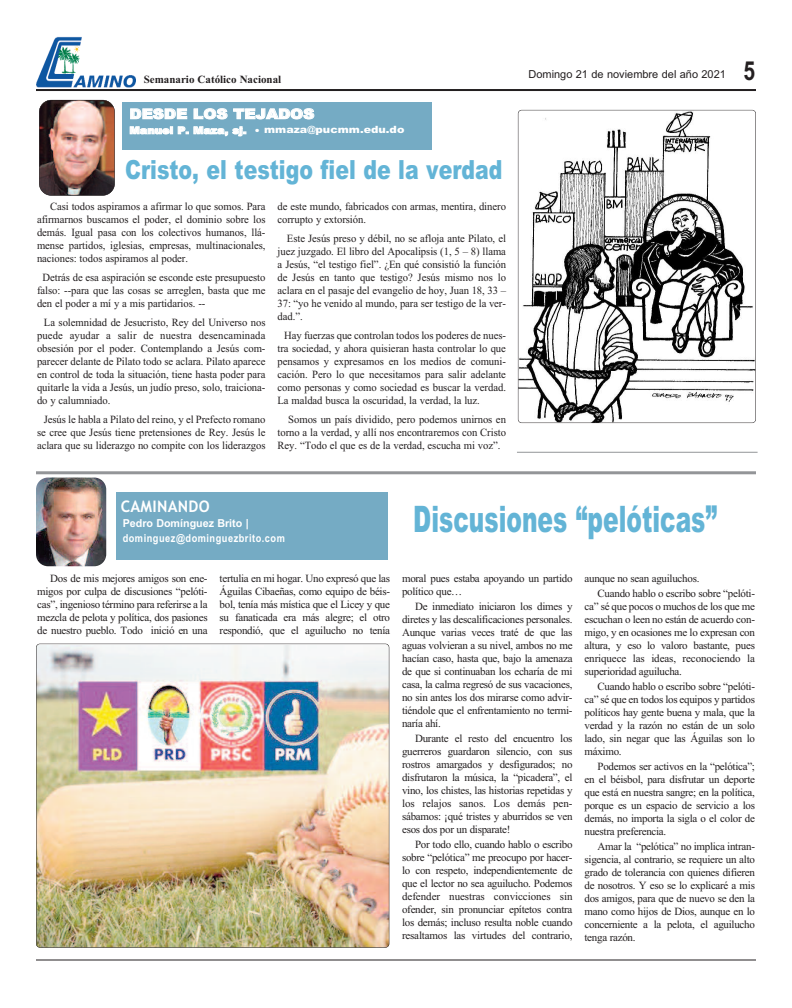
<style>
.page{position:relative;width:792px;height:1008px;background:#fff}
.page>*{position:absolute;margin:0;border:0;box-sizing:border-box;transform-origin:0 0}
.t1{font:900 36.5px "Arial";color:#63b4d6;scale:.64 1}
.t2{font:900 26.4px "Arial";color:#63b4d6;scale:.78 1}
.t3{font:700 26.2px "Arial";color:#231f20;scale:.8 1}
.t4{font:700 16px "Trebuchet MS";letter-spacing:.015em;color:#fff}
.t5{font:900 14px "Arial";color:#fff;scale:1.11 1}
.t6{font:11px/13px "Times New Roman";letter-spacing:-.025em;color:#231f20;text-align:justify}
.t7{font:11px/13px "Times New Roman";letter-spacing:-.005em;color:#231f20}
.t8{font:700 11px/15.1px "Arial";letter-spacing:.055em;color:#fff}
.t9{font:11px "Arial";color:#231f20}
.t10{font:700 11px "Times New Roman";color:#231f20}
.t11{font:900 10px "Arial";color:#fff;scale:1.11 1}
</style>
<div class="page">
<hr style="left:36px;top:89px;width:720px;height:2px;background:#231f20">
<img style="left:39px;top:100px;width:76px;height:96px;border-radius:12px">
<div style="left:39px;top:100px;width:76px;height:96px;border:1px solid #231f20;border-radius:12px"></div>
<div style="left:122px;top:102px;width:310px;height:48px;background:#75abc4"></div>
<hr style="left:517px;top:452px;width:241px;height:1px;background:#939598">
<img style="left:36px;top:478px;width:70px;height:88px;border-radius:12px">
<div style="left:116px;top:492px;width:272px;height:67px;background:#75abc4"></div>
<hr style="left:36px;top:471px;width:720px;height:3px;background:#939598">
<hr style="left:36px;top:960px;width:720px;height:1px;background:#231f20">
<img style="left:518px;top:110px;width:238px;height:313px;border-radius:4px">
<div style="left:518px;top:110px;width:238px;height:313px;border:1px solid #231f20;border-radius:4px"></div>
<img style="left:36px;top:645px;width:353px;height:303px">
<div style="left:36px;top:644px;width:353px;height:304px;border:1px solid #231f20;border-radius:4px"></div>
<img style="left:36px;top:37px;width:99px;height:51px">
<p class="t10" style="left:144px;top:73px;width:139px">Semanario Católico Nacional</p>
<p class="t9" style="left:528px;top:67px;width:199px">Domingo 21 de noviembre del año 2021</p>
<h3 class="t3" style="left:744px;top:56px;width:16px">5</h3>
<p class="t5" style="left:129px;top:106px;width:168px">DESDE LOS TEJADOS</p>
<p class="t11" style="left:129px;top:124px;width:249px">Manuel P. Maza, sj. • mmaza@pucmm.edu.do</p>
<h2 class="t2" style="left:125px;top:154px;width:485px">Cristo, el testigo fiel de la verdad</h2>
<p class="t6" style="left:37px;top:200px;width:230px;text-indent:13px">Casi todos aspiramos a afirmar lo que somos. Para afirmarnos buscamos el poder, el dominio sobre los demás. Igual pasa con los colectivos humanos, llá&shy;mense partidos, iglesias, empresas, multinacionales, naciones: todos aspiramos al poder.</p>
<p class="t6" style="left:37px;top:271px;width:230px;text-indent:6px">Detrás de esa aspiración se esconde este presupuesto falso: --para que las cosas se arreglen, basta que me den el poder a mí y a mis partidarios. --</p>
<p class="t6" style="left:37px;top:316px;width:230px;text-indent:7px">La solemnidad de Jesucristo, Rey del Universo nos puede ayudar a salir de nuestra desencaminada obsesión por el poder. Contemplando a Jesús com&shy;parecer delante de Pilato todo se aclara. Pilato aparece en control de toda la situación, tiene hasta poder para quitarle la vida a Jesús, un judío preso, solo, traiciona&shy;do y calumniado.</p>
<p class="t6" style="left:37px;top:413px;width:230px;text-indent:7px">Jesús le habla a Pilato del reino, y el Prefecto romano se cree que Jesús tiene pretensiones de Rey. Jesús le aclara que su liderazgo no compite con los liderazgos</p>
<p class="t7" style="left:278px;top:200px;width:230px">de este mundo, fabricados con armas, mentira, dinero corrupto y extorsión.</p>
<p class="t6" style="left:278px;top:232px;width:230px;text-indent:9px">Este Jesús preso y débil, no se afloja ante Pilato, el juez juzgado. El libro del Apocalipsis (1, 5 – 8) llama a Jesús, “el testigo fiel”. ¿En qué consistió la función de Jesús en tanto que testigo? Jesús mismo nos lo aclara en el pasaje del evangelio de hoy, Juan 18, 33 – 37: “yo he venido al mundo, para ser testigo de la ver&shy;dad.”.</p>
<p class="t6" style="left:278px;top:329px;width:230px;text-indent:7px">Hay fuerzas que controlan todos los poderes de nues&shy;tra sociedad, y ahora quisieran hasta controlar lo que pensamos y expresamos en los medios de comuni&shy;cación. Pero lo que necesitamos para salir adelante como personas y como sociedad es buscar la verdad.<br>La maldad busca la oscuridad, la verdad, la luz.</p>
<p class="t6" style="left:278px;top:413px;width:230px;text-indent:11px">Somos un país dividido, pero podemos unirnos en torno a la verdad, y allí nos encontraremos con Cristo Rey. “Todo el que es de la verdad, escucha mi voz”.</p>
<h3 class="t4" style="left:121px;top:497px;width:91px">CAMINANDO</h3>
<p class="t8" style="left:123px;top:516px;width:164px">Pedro Domínguez Brito | dominguez@dominguezbrito.com</p>
<p class="t6" style="left:37px;top:572px;width:172px;text-indent:13px">Dos de mis mejores amigos son ene&shy;migos por culpa de discusiones “pelóti&shy;cas”, ingenioso término para referirse a la mezcla de pelota y política, dos pasiones de nuestro pueblo. Todo inició en una</p>
<p class="t6" style="left:220px;top:572px;width:172px">tertulia en mi hogar. Uno expresó que las Águilas Cibaeñas, como equipo de béis&shy;bol, tenía más mística que el Licey y que su fanaticada era más alegre; el otro respondió, que el aguilucho no tenía</p>
<p class="t6" style="left:402px;top:572px;width:172px">moral pues estaba apoyando un partido político que…</p>
<h1 class="t1" style="left:413px;top:499px;width:476px">Discusiones “pelóticas”</h1>
<p class="t6" style="left:598px;top:571px;width:159px;line-height:15px;text-indent:-13px">aunque no sean aguiluchos.<br>Cuando hablo o escribo sobre “pelóti-</p>
<p class="t6" style="left:585px;top:600px;width:172px">ca” sé que pocos o muchos de los que me escuchan o leen no están de acuerdo con&shy;migo, y en ocasiones me lo expresan con altura, y eso lo valoro bastante, pues enriquece las ideas, reconociendo la superioridad aguilucha.</p>
<p class="t6" style="left:585px;top:680px;width:172px;text-indent:13px">Cuando hablo o escribo sobre “pelóti&shy;ca” sé que en todos los equipos y partidos políticos hay gente buena y mala, que la verdad y la razón no están de un solo lado, sin negar que las Águilas son lo máximo.</p>
<p class="t6" style="left:585px;top:760px;width:172px;text-indent:13px">Podemos ser activos en la “pelótica”; en el béisbol, para disfrutar un deporte que está en nuestra sangre; en la política, porque es un espacio de servicio a los demás, no importa la sigla o el color de nuestra preferencia.</p>
<p class="t6" style="left:585px;top:840px;width:172px;text-indent:13px">Amar la “pelótica” no implica intran&shy;sigencia, al contrario, se requiere un alto grado de tolerancia con quienes difieren de nosotros. Y eso se lo explicaré a mis dos amigos, para que de nuevo se den la mano como hijos de Dios, aunque en lo concerniente a la pelota, el aguilucho tenga razón.</p>
<p class="t6" style="left:402px;top:600px;width:172px;text-indent:13px">De inmediato iniciaron los dimes y diretes y las descalificaciones personales.<br>Aunque varias veces traté de que las aguas volvieran a su nivel, ambos no me hacían caso, hasta que, bajo la amenaza de que si continuaban los echaría de mi casa, la calma regresó de sus vacaciones, no sin antes los dos mirarse como advir&shy;tiéndole que el enfrentamiento no termi&shy;naría ahí.</p>
<p class="t6" style="left:402px;top:732px;width:172px;text-indent:13px">Durante el resto del encuentro los guerreros guardaron silencio, con sus rostros amargados y desfigurados; no disfrutaron la música, la “picadera”, el vino, los chistes, las historias repetidas y los relajos sanos. Los demás pen&shy;sábamos: ¡qué tristes y aburridos se ven esos dos por un disparate!</p>
<p class="t6" style="left:402px;top:838px;width:172px;text-indent:13px">Por todo ello, cuando hablo o escribo sobre “pelótica” me preocupo por hacer&shy;lo con respeto, independientemente de que el lector no sea aguilucho. Podemos defender nuestras convicciones sin ofender, sin pronunciar epítetos contra los demás; incluso resulta noble cuando resaltamos las virtudes del contrario,</p>
</div>
